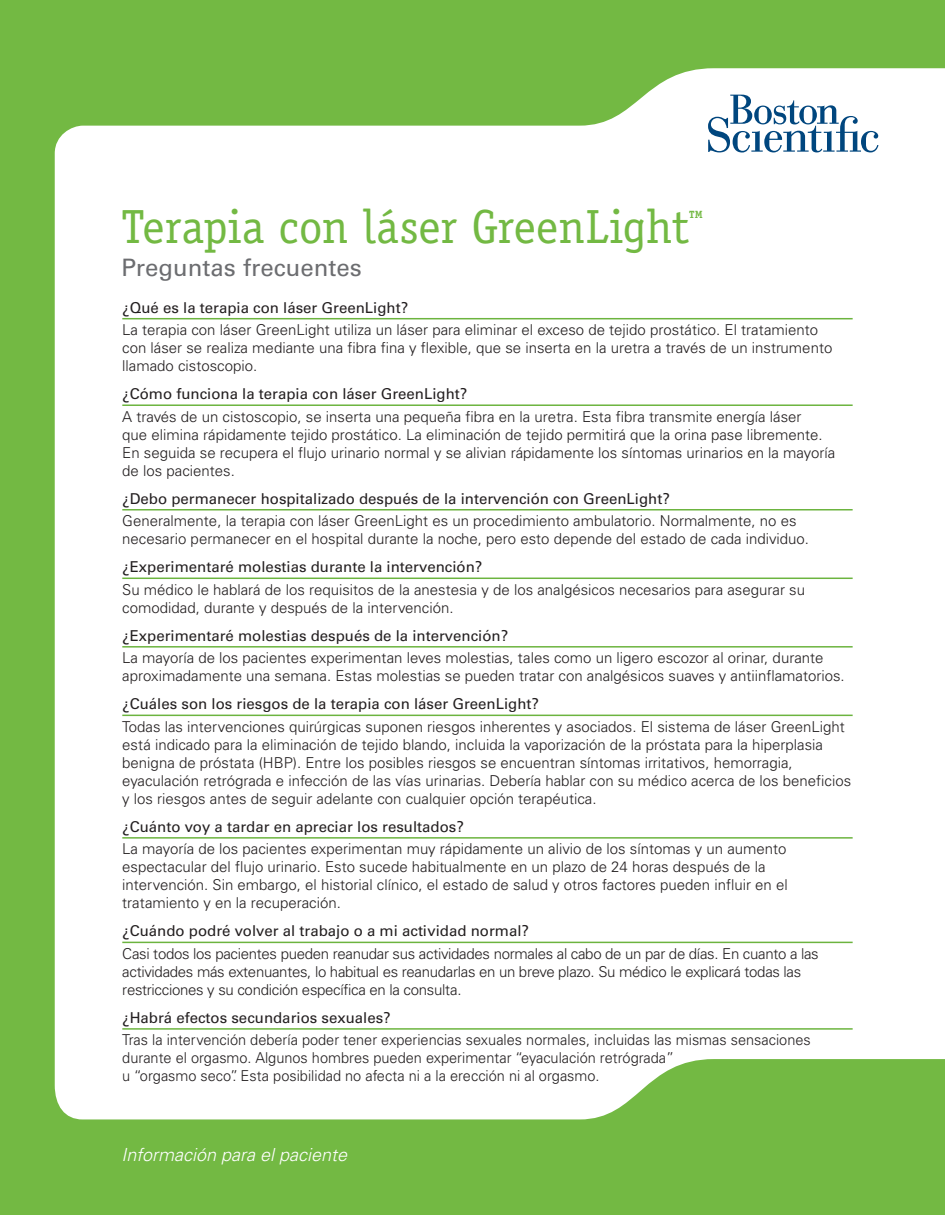
<style>
.page{position:relative;width:945px;height:1215px;background:#73b943}
.page>*{position:absolute;margin:0;border:0;box-sizing:border-box;transform-origin:0 0}
.t1{font:48px "Officina Serif";letter-spacing:-.005em;color:#73b943}
.t2{font:24px "Univers LT Std";color:#6c6d70}
.t3{font:italic 300 18px "Univers LT Std";color:#fff}
.t4{font:300 15px/18px "Univers LT Std";color:#231f20}
.t5{font:15px "Univers LT Std";color:#231f20}
.t6{font:300 15px/18px "Univers LT Std";letter-spacing:-.02em;color:#231f20}
.t7{font:700 10.5px "Officina Serif";color:#73b943}
</style>
<div class="page">
<div style="left:55px;top:68px;width:890px;height:1051px;background:#fff"></div>
<svg style="left:708px;top:95px;width:170px;height:58px;background:#bfd0de"></svg>
<hr style="left:122px;top:318px;width:731px;height:1px;background:#6cb43f">
<hr style="left:122px;top:404px;width:731px;height:2px;background:#6cb43f">
<hr style="left:122px;top:509px;width:731px;height:2px;background:#6cb43f">
<hr style="left:122px;top:578px;width:731px;height:1px;background:#6cb43f">
<hr style="left:122px;top:646px;width:731px;height:2px;background:#6cb43f">
<hr style="left:122px;top:715px;width:731px;height:1px;background:#6cb43f">
<hr style="left:122px;top:837px;width:731px;height:2px;background:#6cb43f">
<hr style="left:122px;top:942px;width:731px;height:1px;background:#6cb43f">
<hr style="left:122px;top:1028px;width:731px;height:2px;background:#6cb43f">
<h1 class="t1" style="left:122px;top:199px;width:569px">Terapia con láser GreenLight</h1>
<p class="t7" style="left:689px;top:207px;width:15px">TM</p>
<h2 class="t2" style="left:122px;top:253px;width:242px">Preguntas frecuentes</h2>
<p class="t5" style="left:122px;top:299px;width:287px">¿Qué es la terapia con láser GreenLight?</p>
<p class="t4" style="left:122px;top:321px;width:712px">La terapia con láser GreenLight utiliza un láser para eliminar el exceso de tejido prostático. El tratamiento con láser se realiza mediante una fibra fina y flexible, que se inserta en la uretra a través de un instrumento llamado cistoscopio.</p>
<p class="t5" style="left:122px;top:385px;width:347px">¿Cómo funciona la terapia con láser GreenLight?</p>
<p class="t4" style="left:122px;top:407px;width:714px">A través de un cistoscopio, se inserta una pequeña fibra en la uretra. Esta fibra transmite energía láser<br>que elimina rápidamente tejido prostático. La eliminación de tejido permitirá que la orina pase libremente.<br>En seguida se recupera el flujo urinario normal y se alivian rápidamente los síntomas urinarios en la mayoría de los pacientes.</p>
<p class="t5" style="left:122px;top:490px;width:549px">¿Debo permanecer hospitalizado después de la intervención con GreenLight?</p>
<p class="t4" style="left:122px;top:512px;width:688px">Generalmente, la terapia con láser GreenLight es un procedimiento ambulatorio. Normalmente, no es necesario permanecer en el hospital durante la noche, pero esto depende del estado de cada individuo.</p>
<p class="t5" style="left:122px;top:558px;width:362px">¿Experimentaré molestias durante la intervención?</p>
<p class="t4" style="left:122px;top:581px;width:684px">Su médico le hablará de los requisitos de la anestesia y de los analgésicos necesarios para asegurar su comodidad, durante y después de la intervención.</p>
<p class="t5" style="left:122px;top:627px;width:387px">¿Experimentaré molestias después de la intervención?</p>
<p class="t4" style="left:122px;top:649px;width:724px">La mayoría de los pacientes experimentan leves molestias, tales como un ligero escozor al orinar, durante aproximadamente una semana. Estas molestias se pueden tratar con analgésicos suaves y antiinflamatorios.</p>
<p class="t5" style="left:122px;top:695px;width:418px">¿Cuáles son los riesgos de la terapia con láser GreenLight?</p>
<p class="t4" style="left:122px;top:718px;width:730px">Todas las intervenciones quirúrgicas suponen riesgos inherentes y asociados. El sistema de láser GreenLight está indicado para la eliminación de tejido blando, incluida la vaporización de la próstata para la hiperplasia benigna de próstata (HBP). Entre los posibles riesgos se encuentran síntomas irritativos, hemorragia, eyaculación retrógrada e infección de las vías urinarias. Debería hablar con su médico acerca de los beneficios y los riesgos antes de seguir adelante con cualquier opción terapéutica.</p>
<p class="t5" style="left:122px;top:818px;width:343px">¿Cuánto voy a tardar en apreciar los resultados?</p>
<p class="t4" style="left:122px;top:840px;width:667px">La mayoría de los pacientes experimentan muy rápidamente un alivio de los síntomas y un aumento espectacular del flujo urinario. Esto sucede habitualmente en un plazo de 24 horas después de la intervención. Sin embargo, el historial clínico, el estado de salud y otros factores pueden influir en el tratamiento y en la recuperación.</p>
<p class="t5" style="left:122px;top:922px;width:408px">¿Cuándo podré volver al trabajo o a mi actividad normal?</p>
<p class="t6" style="left:122px;top:945px;width:698px">Casi todos los pacientes pueden reanudar sus actividades normales al cabo de un par de días. En cuanto a las actividades más extenuantes, lo habitual es reanudarlas en un breve plazo. Su médico le explicará todas las restricciones y su condición específica en la consulta.</p>
<p class="t5" style="left:122px;top:1009px;width:270px">¿Habrá efectos secundarios sexuales?</p>
<p class="t4" style="left:122px;top:1031px;width:690px">Tras la intervención debería poder tener experiencias sexuales normales, incluidas las mismas sensaciones durante el orgasmo. Algunos hombres pueden experimentar “eyaculación retrógrada”<br>u “orgasmo seco”. Esta posibilidad no afecta ni a la erección ni al orgasmo.</p>
<p class="t3" style="left:122px;top:1143px;width:227px">Información para el paciente</p>
</div>
